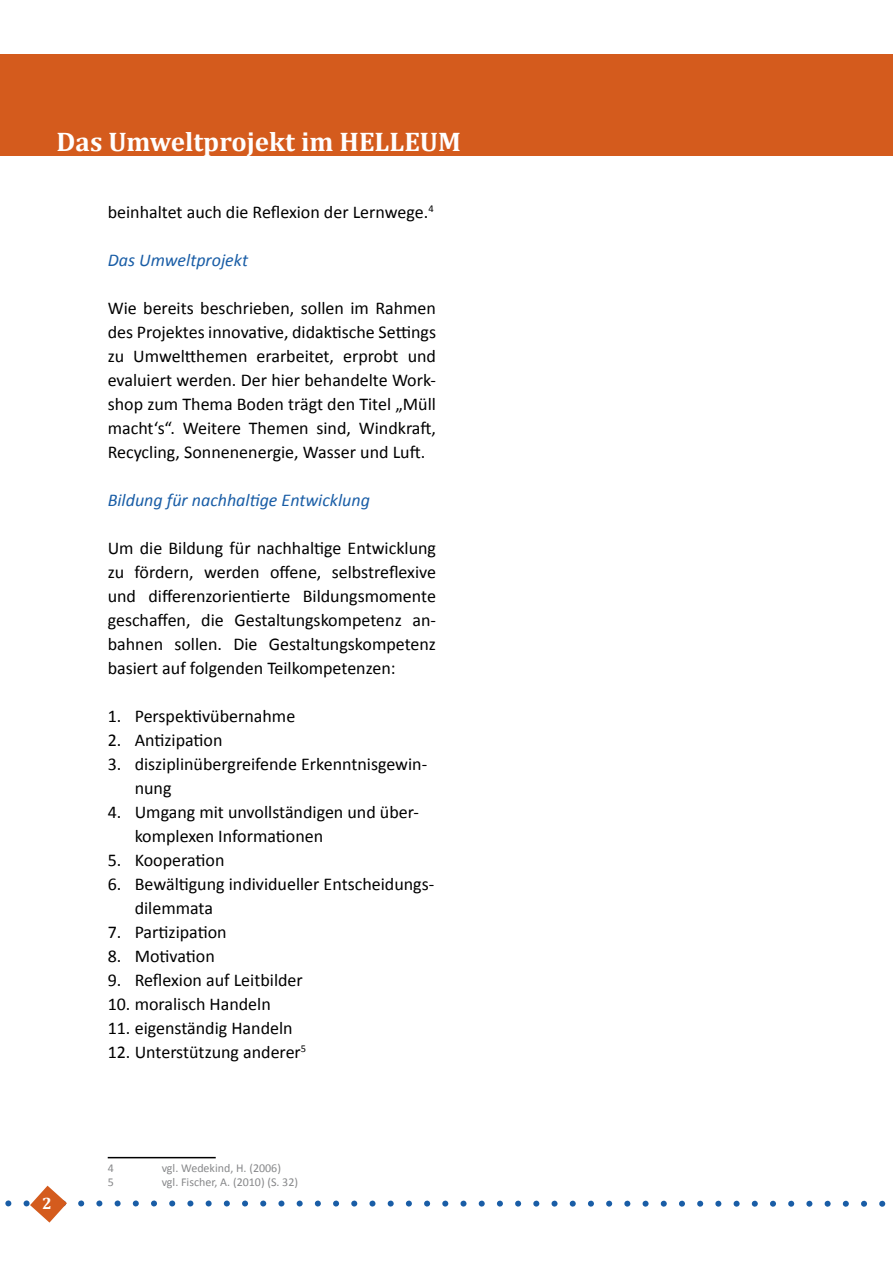
<style>
.page{position:relative;width:893px;height:1263px;background:#fff}
.page>*{position:absolute;margin:0;border:0;box-sizing:border-box;transform-origin:0 0}
.t1{font:700 27px "Cambria";color:#fff}
.t2{font:18px/24px "Calibri";color:#000}
.t3{font:italic 18px "Calibri";color:#195da6}
.t4{font:700 16.5px "Cambria";color:#fff}
.t5{font:12px "Calibri";color:#87888a}
</style>
<div class="page">
<svg style="left:5px;top:1186px;width:881px;height:36px"></svg>
<div style="left:0;top:54px;width:893px;height:101px;background:#d45b1d"></div>
<hr style="left:108px;top:1157px;width:108px;height:1px;background:#000">
<h1 class="t1" style="left:57px;top:125px;width:406px">Das Umweltprojekt im HELLEUM</h1>
<p class="t2" style="left:108px;top:199px;width:327px">beinhaltet auch die Reflexion der Lernwege.<sup>4</sup></p>
<p class="t3" style="left:108px;top:248px;width:142px">Das Umweltprojekt</p>
<p class="t2" style="left:108px;top:295px;width:330px;text-align:justify">Wie bereits beschrieben, sollen im Rahmen des Projektes innovative, didaktische Settings zu Umweltthemen erarbeitet, erprobt und evaluiert werden. Der hier behandelte Work&shy;shop zum Thema Boden trägt den Titel „Müll macht‘s“. Weitere Themen sind, Windkraft, Recycling, Sonnenenergie, Wasser und Luft.</p>
<p class="t3" style="left:108px;top:488px;width:264px">Bildung für nachhaltige Entwicklung</p>
<p class="t2" style="left:108px;top:535px;width:330px;text-align:justify">Um die Bildung für nachhaltige Entwicklung zu fördern, werden offene, selbstreflexive und differenzorientierte Bildungsmomente geschaffen, die Gestaltungskompetenz an&shy;bahnen sollen. Die Gestaltungskompetenz basiert auf folgenden Teilkompetenzen:</p>
<p class="t2" style="left:108px;top:703px;width:189px">1. Perspektivübernahme</p>
<p class="t2" style="left:108px;top:727px;width:116px">2. Antizipation</p>
<p class="t2" style="left:135px;top:751px;width:294px;text-indent:-27px">3. disziplinübergreifende Erkenntnisgewin&shy;nung</p>
<p class="t2" style="left:135px;top:799px;width:286px;text-indent:-27px">4. Umgang mit unvollständigen und über&shy;komplexen Informationen</p>
<p class="t2" style="left:108px;top:847px;width:118px">5. Kooperation</p>
<p class="t2" style="left:135px;top:871px;width:301px;text-indent:-27px">6. Bewältigung individueller Entscheidungs&shy;dilemmata</p>
<p class="t2" style="left:108px;top:919px;width:120px">7. Partizipation</p>
<p class="t2" style="left:108px;top:943px;width:109px">8. Motivation</p>
<p class="t2" style="left:108px;top:967px;width:197px">9. Reflexion auf Leitbilder</p>
<p class="t2" style="left:108px;top:991px;width:165px">10. moralisch Handeln</p>
<p class="t2" style="left:108px;top:1015px;width:186px">11. eigenständig Handeln</p>
<p class="t2" style="left:108px;top:1039px;width:200px">12. Unterstützung anderer<sup>5</sup></p>
<p class="t4" style="left:42px;top:1194px;width:11px">2</p>
<p class="t5" style="left:108px;top:1160px;width:8px">4</p>
<p class="t5" style="left:162px;top:1160px;width:121px">vgl. Wedekind, H. (2006)</p>
<p class="t5" style="left:108px;top:1175px;width:8px">5</p>
<p class="t5" style="left:162px;top:1175px;width:138px">vgl. Fischer, A. (2010) (S. 32)</p>
</div>
